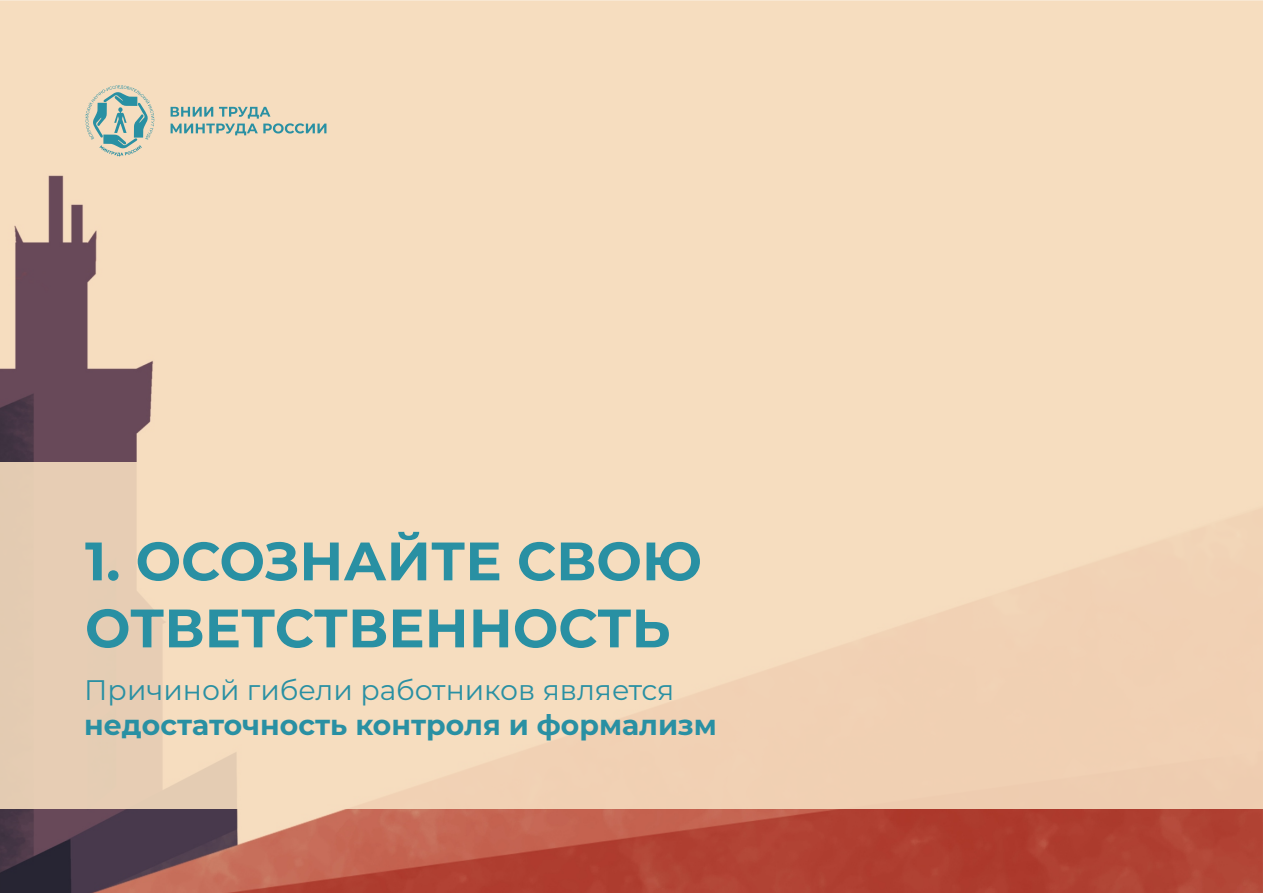
<style>
.page{position:relative;width:1263px;height:893px;background:#fff}
.page>*{position:absolute;margin:0;border:0;box-sizing:border-box;transform-origin:0 0}
.t1{font:700 54px/67.1px "Montserrat";color:#2990a3}
.t2{font:700 28.35px "Montserrat";color:#2990a3}
.t3{font:28.35px "Montserrat";color:#2990a3}
</style>
<div class="page">
<img style="left:0;top:0;width:1263px;height:893px">
<div style="left:0;top:462px;width:1263px;height:346px;background:#f6ddbf;opacity:.9"></div>
<svg style="left:171px;top:107px;width:155px;height:28px"></svg>
<svg style="left:85px;top:85px;width:69px;height:71px"></svg>
<h1 class="t1" style="left:85px;top:527px;width:618px">1. ОСОЗНАЙТЕ СВОЮ<br>ОТВЕТСТВЕННОСТЬ</h1>
<p class="t3" style="left:84px;top:672px;width:591px">Причиной гибели работников является</p>
<p class="t2" style="left:84px;top:708px;width:634px">недостаточность контроля и формализм</p>
</div>
